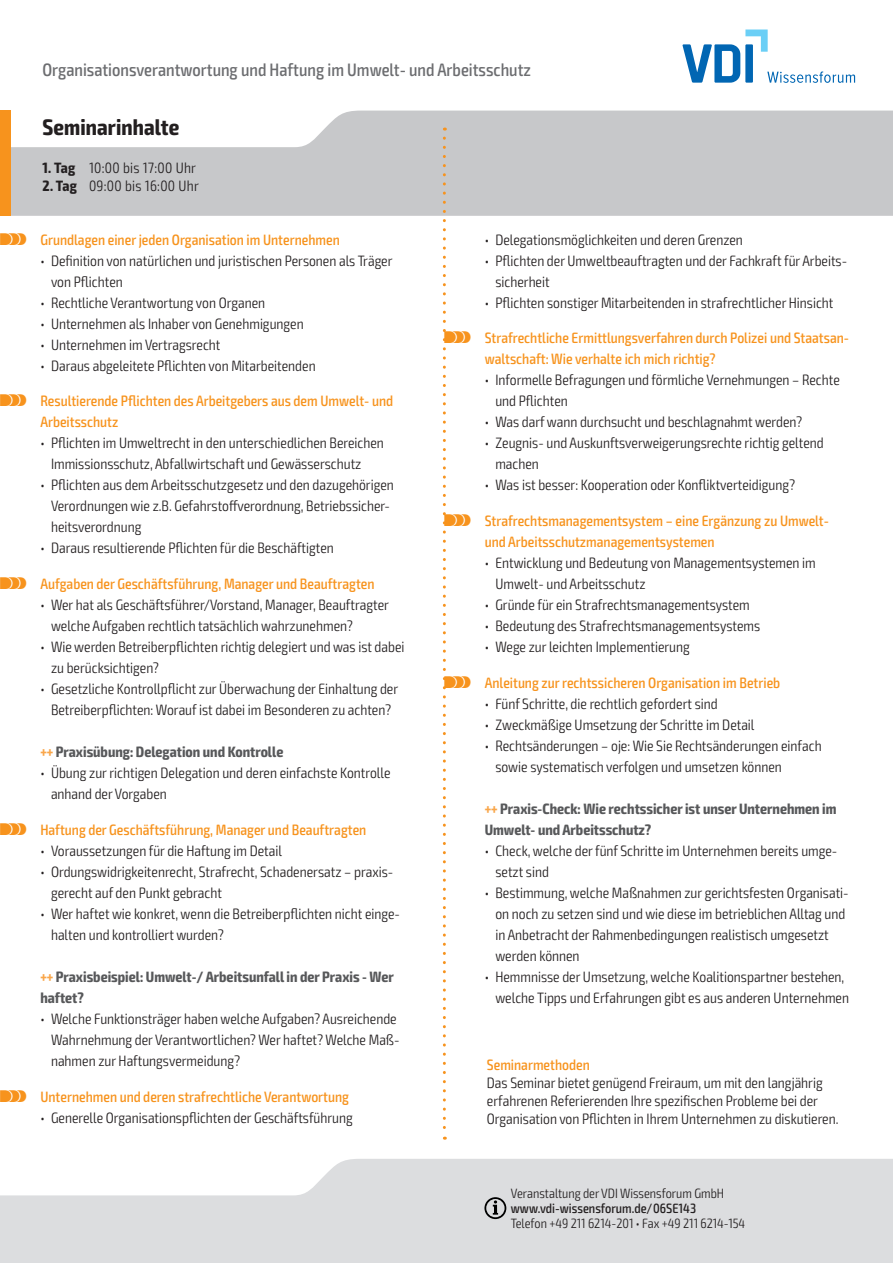
<style>
.page{position:relative;width:893px;height:1263px;background:#fff}
.page>*{position:absolute;margin:0;border:0;box-sizing:border-box;transform-origin:0 0}
.t1{font:700 condensed 22.5px "Exo 2";letter-spacing:.005em;color:#231f20}
.t2{font:500 condensed 18px "Exo 2";color:#6c6d70}
.t3{font:300 condensed 15px/21px "Exo 2";color:#231f20}
.t4{font:500 condensed 15px/21px "Exo 2";color:#f7931d}
.t5{font:700 condensed 15px/21px "Exo 2";color:#57585a}
.t6{font:300 condensed 15px "Exo 2";letter-spacing:.02em;color:#231f20}
.t7{font:300 condensed 13.5px "Exo 2";color:#231f20}
.t8{font:500 condensed 13.5px "Exo 2";color:#231f20}
.s1{font-weight:700}
.s2{font-family:"VDI Iconset S4 A Regular";font-weight:400;font-stretch:normal}
.s3{color:#f9a64a}
</style>
<div class="page">
<svg style="left:0;top:1159px;width:893px;height:104px;fill:#dcdddf"></svg>
<svg style="left:11px;top:111px;width:882px;height:105px;fill:#c7c8ca"></svg>
<div style="left:0;top:111px;width:11px;height:105px;background:#f7931d"></div>
<svg style="left:484px;top:1197px;width:22px;height:22px"></svg>
<svg style="left:682px;top:30px;width:173px;height:53px"></svg>
<svg style="left:443px;top:138px;width:3px;height:1002px"></svg>
<p class="t2" style="left:43px;top:59px;width:490px">Organisationsverantwortung und Haftung im Umwelt- und Arbeitsschutz</p>
<h1 class="t1" style="left:43px;top:113px;width:138px">Seminarinhalte</h1>
<p class="t6" style="left:43px;top:159px;width:155px"><span class="s1">1. Tag</span> 10:00 bis 17:00 Uhr</p>
<p class="t6" style="left:43px;top:177px;width:158px"><span class="s1">2. Tag</span> 09:00 bis 16:00 Uhr</p>
<p class="t4" style="left:0;top:229px;width:341px"><span class="s2">S</span> Grundlagen einer jeden Organisation im Unternehmen</p>
<p class="t3" style="left:51px;top:250px;width:343px;text-indent:-11px">• Definition von natürlichen und juristischen Personen als Träger von Pflichten</p>
<p class="t3" style="left:40px;top:292px;width:226px">• Rechtliche Verantwortung von Organen</p>
<p class="t3" style="left:40px;top:313px;width:265px">• Unternehmen als Inhaber von Genehmigungen</p>
<p class="t3" style="left:40px;top:334px;width:182px">• Unternehmen im Vertragsrecht</p>
<p class="t3" style="left:40px;top:355px;width:277px">• Daraus abgeleitete Pflichten von Mitarbeitenden</p>
<p class="t4" style="left:40px;top:391px;width:354px;text-indent:-40px"><span class="s2">S</span> Resultierende Pflichten des Arbeitgebers aus dem Umwelt- und<br>Arbeitsschutz</p>
<p class="t3" style="left:51px;top:433px;width:334px;text-indent:-11px">• Pflichten im Umweltrecht in den unterschiedlichen Bereichen<br>Immissionsschutz, Abfallwirtschaft und Gewässerschutz</p>
<p class="t3" style="left:51px;top:475px;width:344px;text-indent:-11px">• Pflichten aus dem Arbeitsschutzgesetz und den dazugehörigen<br>Verordnungen wie z.B. Gefahrstoffverordnung, Betriebssicher&shy;heitsverordnung</p>
<p class="t3" style="left:40px;top:538px;width:295px">• Daraus resultierende Pflichten für die Beschäftigten</p>
<p class="t4" style="left:0;top:574px;width:376px"><span class="s2">S</span> Aufgaben der Geschäftsführung, Manager und Beauftragten</p>
<p class="t3" style="left:51px;top:595px;width:340px;text-indent:-11px">• Wer hat als Geschäftsführer/Vorstand, Manager, Beauftragter welche Aufgaben rechtlich tatsächlich wahrzunehmen?</p>
<p class="t3" style="left:51px;top:637px;width:355px;text-indent:-11px">• Wie werden Betreiberpflichten richtig delegiert und was ist dabei zu berücksichtigen?</p>
<p class="t3" style="left:40px;top:679px;width:359px;text-align:center">• Gesetzliche Kontrollpflicht zur Überwachung der Einhaltung der<br>Betreiberpflichten: Worauf ist dabei im Besonderen zu achten?</p>
<p class="t5" style="left:40px;top:742px;width:244px"><span class="s3">+++</span> Praxisübung: Delegation und Kontrolle</p>
<p class="t3" style="left:51px;top:763px;width:341px;text-indent:-11px">• Übung zur richtigen Delegation und deren einfachste Kontrolle anhand der Vorgaben</p>
<p class="t4" style="left:0;top:820px;width:368px"><span class="s2">S</span> Haftung der Geschäftsführung, Manager und Beauftragten</p>
<p class="t3" style="left:40px;top:841px;width:243px">• Voraussetzungen für die Haftung im Detail</p>
<p class="t3" style="left:51px;top:862px;width:344px;text-indent:-11px">• Ordungswidrigkeitenrecht, Strafrecht, Schadenersatz – praxis&shy;gerecht auf den Punkt gebracht</p>
<p class="t3" style="left:51px;top:904px;width:351px;text-indent:-11px">• Wer haftet wie konkret, wenn die Betreiberpflichten nicht einge&shy;halten und kontrolliert wurden?</p>
<p class="t5" style="left:40px;top:967px;width:355px"><span class="s3">+++</span> Praxisbeispiel: Umwelt-/ Arbeitsunfall in der Praxis - Wer haftet?</p>
<p class="t3" style="left:51px;top:1009px;width:350px;text-indent:-11px">• Welche Funktionsträger haben welche Aufgaben? Ausreichende<br>Wahrnehmung der Verantwortlichen? Wer haftet? Welche Maß&shy;nahmen zur Haftungsvermeidung?</p>
<p class="t4" style="left:0;top:1087px;width:351px"><span class="s2">S</span> Unternehmen und deren strafrechtliche Verantwortung</p>
<p class="t3" style="left:40px;top:1108px;width:314px">• Generelle Organisationspflichten der Geschäftsführung</p>
<p class="t3" style="left:485px;top:229px;width:260px">• Delegationsmöglichkeiten und deren Grenzen</p>
<p class="t3" style="left:495px;top:250px;width:353px;text-indent:-11px">• Pflichten der Umweltbeauftragten und der Fachkraft für Arbeits&shy;sicherheit</p>
<p class="t3" style="left:485px;top:292px;width:350px">• Pflichten sonstiger Mitarbeitenden in strafrechtlicher Hinsicht</p>
<p class="t4" style="left:485px;top:328px;width:366px;text-indent:-40px"><span class="s2">S</span> Strafrechtliche Ermittlungsverfahren durch Polizei und Staatsan&shy;waltschaft: Wie verhalte ich mich richtig?</p>
<p class="t3" style="left:495px;top:370px;width:346px;text-indent:-11px">• Informelle Befragungen und förmliche Vernehmungen – Rechte und Pflichten</p>
<p class="t3" style="left:485px;top:412px;width:319px">• Was darf wann durchsucht und beschlagnahmt werden?</p>
<p class="t3" style="left:495px;top:433px;width:330px;text-indent:-11px">• Zeugnis- und Auskunftsverweigerungsrechte richtig geltend machen</p>
<p class="t3" style="left:485px;top:475px;width:312px">• Was ist besser: Kooperation oder Konfliktverteidigung?</p>
<p class="t4" style="left:485px;top:511px;width:346px;text-indent:-40px"><span class="s2">S</span> Strafrechtsmanagementsystem – eine Ergänzung zu Umwelt&shy;und Arbeitsschutzmanagementsystemen</p>
<p class="t3" style="left:495px;top:553px;width:322px;text-indent:-11px">• Entwicklung und Bedeutung von Managementsystemen im<br>Umwelt- und Arbeitsschutz</p>
<p class="t3" style="left:485px;top:595px;width:267px">• Gründe für ein Strafrechtsmanagementsystem</p>
<p class="t3" style="left:485px;top:616px;width:277px">• Bedeutung des Strafrechtsmanagementsystems</p>
<p class="t3" style="left:485px;top:637px;width:207px">• Wege zur leichten Implementierung</p>
<p class="t4" style="left:444px;top:673px;width:337px"><span class="s2">S</span> Anleitung zur rechtssicheren Organisation im Betrieb</p>
<p class="t3" style="left:485px;top:694px;width:234px">• Fünf Schritte, die rechtlich gefordert sind</p>
<p class="t3" style="left:485px;top:715px;width:271px">• Zweckmäßige Umsetzung der Schritte im Detail</p>
<p class="t3" style="left:495px;top:736px;width:328px;text-indent:-11px">• Rechtsänderungen – oje: Wie Sie Rechtsänderungen einfach sowie systematisch verfolgen und umsetzen können</p>
<p class="t5" style="left:485px;top:799px;width:353px"><span class="s3">+++</span> Praxis-Check: Wie rechtssicher ist unser Unternehmen im<br>Umwelt- und Arbeitsschutz?</p>
<p class="t3" style="left:495px;top:841px;width:343px;text-indent:-11px">• Check, welche der fünf Schritte im Unternehmen bereits umge&shy;setzt sind</p>
<p class="t3" style="left:495px;top:883px;width:355px;text-indent:-11px">• Bestimmung, welche Maßnahmen zur gerichtsfesten Organisati&shy;on noch zu setzen sind und wie diese im betrieblichen Alltag und in Anbetracht der Rahmenbedingungen realistisch umgesetzt werden können</p>
<p class="t3" style="left:495px;top:967px;width:355px;text-indent:-11px">• Hemmnisse der Umsetzung, welche Koalitionspartner bestehen, welche Tipps und Erfahrungen gibt es aus anderen Unternehmen</p>
<p class="t4" style="left:487px;top:1055px;width:104px">Seminarmethoden</p>
<p class="t3" style="left:487px;top:1074px;width:353px;line-height:18px">Das Seminar bietet genügend Freiraum, um mit den langjährig erfahrenen Referierenden Ihre spezifischen Probleme bei der<br>Organisation von Pflichten in Ihrem Unternehmen zu diskutieren.</p>
<p class="t7" style="left:511px;top:1185px;width:215px">Veranstaltung der VDI Wissensforum GmbH</p>
<p class="t8" style="left:511px;top:1200px;width:187px">www.vdi-wissensforum.de/06SE143</p>
<p class="t7" style="left:511px;top:1215px;width:236px">Telefon +49 211 6214-201 • Fax +49 211 6214-154</p>
</div>
